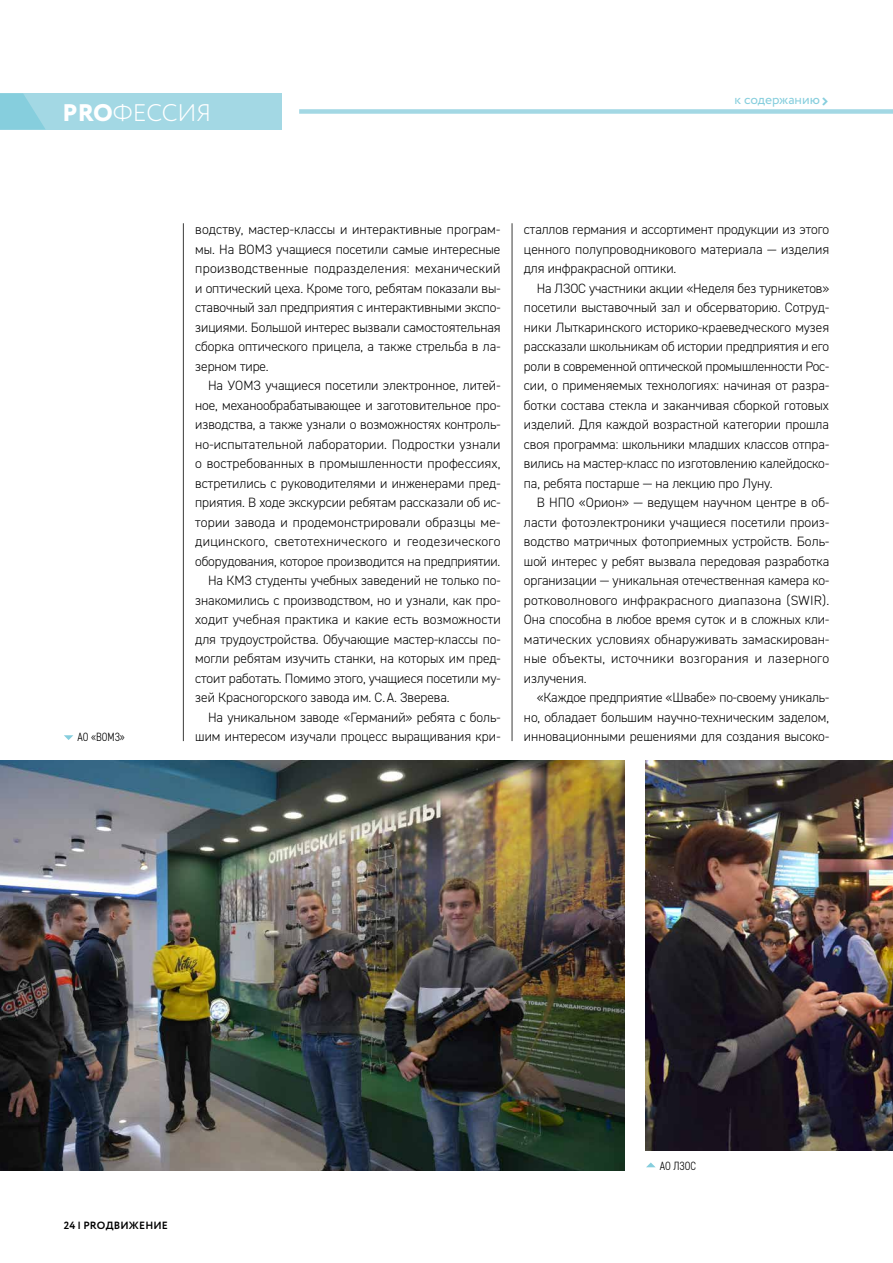
<style>
.page{position:relative;width:893px;height:1263px;background:#fff}
.page>*{position:absolute;margin:0;border:0;box-sizing:border-box;transform-origin:0 0}
.t1{font:300 24px "Circe";color:#fff}
.t2{font:300 13.5px/19.5px "DIN2014";letter-spacing:-.005em;color:#000;text-align:justify}
.t3{font:300 13.5px "DIN2014";letter-spacing:.025em;color:#000}
.t4{font:300 13.5px "DIN2014";letter-spacing:.015em;color:#000}
.t5{font:13.5px "Circe";color:#86cedd}
.t6{font:300 condensed 12px "DIN2014";color:#000}
.t7{font:700 10.5px "Circe";letter-spacing:.01em;color:#000}
.s1{font-weight:800}
</style>
<div class="page">
<hr style="left:512px;top:223px;width:1px;height:518px;background:#3c3c3b">
<hr style="left:183px;top:223px;width:1px;height:518px;background:#3c3c3b">
<img style="left:0;top:760px;width:625px;height:410px">
<img style="left:646px;top:761px;width:247px;height:390px">
<svg style="left:64px;top:735px;width:9px;height:5px"></svg>
<svg style="left:646px;top:1162px;width:9px;height:5px"></svg>
<div style="left:299px;top:109px;width:594px;height:5px;background:#a3d8e4"></div>
<div style="left:0;top:93px;width:281px;height:37px;background:#a3d8e4"></div>
<svg style="left:0;top:93px;width:45px;height:37px"></svg>
<h1 class="t1" style="left:63px;top:97px;width:150px"><span class="s1">PRO</span>ФЕССИЯ</h1>
<p class="t5" style="left:734px;top:90px;width:87px">к содержанию</p>
<p class="t6" style="left:78px;top:730px;width:49px">АО «ВОМЗ»</p>
<p class="t2" style="left:195px;top:220px;width:307px">водству, мастер-классы и интерактивные програм&shy;мы. На ВОМЗ учащиеся посетили самые интересные производственные подразделения: механический и оптический цеха. Кроме того, ребятам показали вы&shy;ставочный зал предприятия с интерактивными экспо&shy;зициями. Большой интерес вызвали самостоятельная сборка оптического прицела, а также стрельба в ла&shy;зерном тире.</p>
<p class="t2" style="left:208px;top:376px;width:294px">На УОМЗ учащиеся посетили электронное, литей-</p>
<p class="t2" style="left:195px;top:395px;width:307px">ное, механообрабатывающее и заготовительное про-</p>
<p class="t2" style="left:195px;top:415px;width:307px">изводства, а также узнали о возможностях контроль-</p>
<p class="t2" style="left:195px;top:434px;width:307px">но-испытательной лаборатории. Подростки узнали</p>
<p class="t2" style="left:195px;top:454px;width:307px">о востребованных в промышленности профессиях,</p>
<p class="t2" style="left:195px;top:473px;width:307px">встретились с руководителями и инженерами пред-</p>
<p class="t2" style="left:195px;top:493px;width:307px">приятия. В ходе экскурсии ребятам рассказали об ис-</p>
<p class="t4" style="left:195px;top:514px;width:307px">тории завода и продемонстрировали образцы ме-</p>
<p class="t3" style="left:195px;top:533px;width:307px">дицинского, светотехнического и геодезического</p>
<p class="t2" style="left:195px;top:551px;width:307px">оборудования, которое производится на предприятии.</p>
<p class="t2" style="left:208px;top:571px;width:294px">На КМЗ студенты учебных заведений не только по-</p>
<p class="t2" style="left:195px;top:590px;width:307px">знакомились с производством, но и узнали, как про-</p>
<p class="t2" style="left:195px;top:610px;width:307px">ходит учебная практика и какие есть возможности</p>
<p class="t2" style="left:195px;top:629px;width:307px">для трудоустройства. Обучающие мастер-классы по-</p>
<p class="t2" style="left:195px;top:649px;width:307px">могли ребятам изучить станки, на которых им пред-</p>
<p class="t2" style="left:195px;top:668px;width:307px">стоит работать. Помимо этого, учащиеся посетили му-</p>
<p class="t2" style="left:195px;top:688px;width:256px">зей Красногорского завода им. С.А. Зверева.</p>
<p class="t2" style="left:208px;top:707px;width:294px">На уникальном заводе «Германий» ребята с боль-</p>
<p class="t2" style="left:195px;top:727px;width:307px">шим интересом изучали процесс выращивания кри-</p>
<p class="t2" style="left:524px;top:220px;width:307px">сталлов германия и ассортимент продукции из этого ценного полупроводникового материала — изделия для инфракрасной оптики.</p>
<p class="t2" style="left:524px;top:278px;width:307px;text-indent:13px">На ЛЗОС участники акции «Неделя без турникетов» посетили выставочный зал и обсерваторию. Сотруд&shy;ники Лыткаринского историко-краеведческого музея рассказали школьникам об истории предприятия и его роли в современной оптической промышленности Рос&shy;сии, о применяемых технологиях: начиная от разра&shy;ботки состава стекла и заканчивая сборкой готовых изделий. Для каждой возрастной категории прошла своя программа: школьники младших классов отпра&shy;вились на мастер-класс по изготовлению калейдоско&shy;па, ребята постарше — на лекцию про Луну.</p>
<p class="t2" style="left:524px;top:493px;width:307px;text-indent:13px">В НПО «Орион» — ведущем научном центре в об&shy;ласти фотоэлектроники учащиеся посетили произ&shy;водство матричных фотоприемных устройств. Боль&shy;шой интерес у ребят вызвала передовая разработка организации — уникальная отечественная камера ко&shy;ротковолнового инфракрасного диапазона (SWIR).<br>Она способна в любое время суток и в сложных кли&shy;матических условиях обнаруживать замаскирован&shy;ные объекты, источники возгорания и лазерного излучения.</p>
<p class="t2" style="left:524px;top:688px;width:307px;text-indent:13px">«Каждое предприятие «Швабе» по‑своему уникаль&shy;но, обладает большим научно-техническим заделом, инновационными решениями для создания высоко-</p>
<p class="t7" style="left:64px;top:1218px;width:106px">24 | PROДВИЖЕНИЕ</p>
<p class="t6" style="left:660px;top:1159px;width:38px">АО ЛЗОС</p>
</div>
